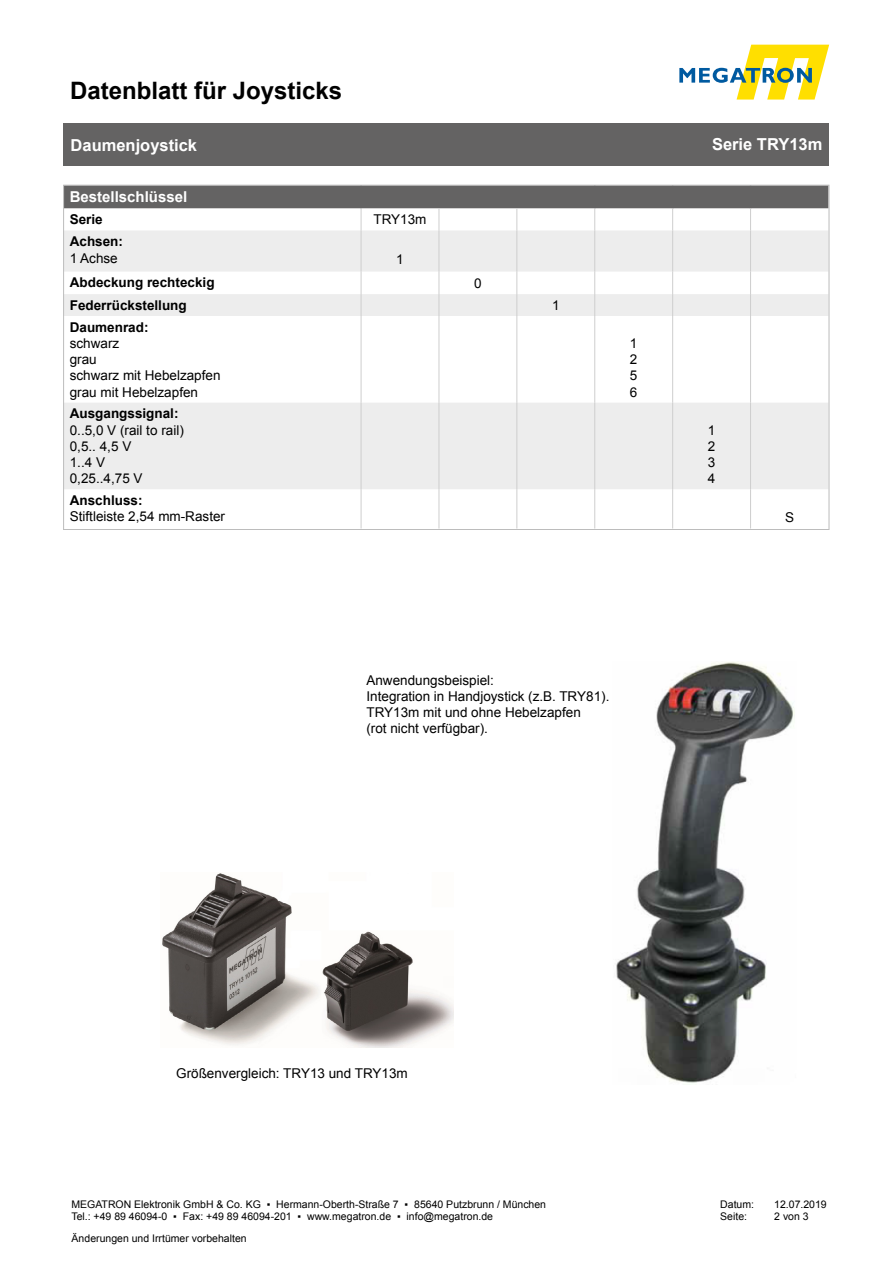
<style>
.page{position:relative;width:893px;height:1263px;background:#fff}
.page>*{position:absolute;margin:0;border:0;box-sizing:border-box;transform-origin:0 0}
.t1{font:700 24px "Arial";color:#000}
.t2{font:700 16.5px "Arial";color:#fff}
.t3{font:700 15px "Arial";color:#fff}
.t4{font:13.5px "Arial";color:#000}
.t5{font:700 13.5px "Arial";color:#000}
.t6{font:10.5px/12.6px "Arial";color:#000}
</style>
<div class="page">
<svg style="left:679px;top:45px;width:150px;height:55px"></svg>
<div style="left:64px;top:123px;width:765px;height:43px;background:#646363"></div>
<svg style="left:65px;top:230px;width:762px;height:259px;fill:#ededed"></svg>
<svg style="left:65px;top:187px;width:762px;height:43px"></svg>
<hr style="left:361px;top:230px;width:1px;height:42px;background:#cecece">
<hr style="left:439px;top:230px;width:1px;height:42px;background:#cecece">
<hr style="left:517px;top:230px;width:1px;height:42px;background:#cecece">
<hr style="left:594px;top:230px;width:1px;height:42px;background:#cecece">
<hr style="left:672px;top:230px;width:1px;height:42px;background:#cecece">
<hr style="left:750px;top:230px;width:1px;height:42px;background:#cecece">
<svg style="left:361px;top:272px;width:1px;height:44px"></svg>
<svg style="left:439px;top:272px;width:1px;height:44px"></svg>
<svg style="left:517px;top:272px;width:1px;height:44px"></svg>
<svg style="left:594px;top:272px;width:1px;height:44px"></svg>
<svg style="left:672px;top:272px;width:1px;height:44px"></svg>
<svg style="left:750px;top:272px;width:1px;height:44px"></svg>
<hr style="left:361px;top:316px;width:1px;height:87px;background:#cecece">
<hr style="left:439px;top:316px;width:1px;height:87px;background:#cecece">
<hr style="left:517px;top:316px;width:1px;height:87px;background:#cecece">
<hr style="left:594px;top:316px;width:1px;height:87px;background:#cecece">
<hr style="left:672px;top:316px;width:1px;height:87px;background:#cecece">
<hr style="left:750px;top:316px;width:1px;height:87px;background:#cecece">
<hr style="left:361px;top:403px;width:1px;height:86px;background:#cecece">
<hr style="left:439px;top:403px;width:1px;height:86px;background:#cecece">
<hr style="left:517px;top:403px;width:1px;height:86px;background:#cecece">
<hr style="left:594px;top:403px;width:1px;height:86px;background:#cecece">
<hr style="left:672px;top:403px;width:1px;height:86px;background:#cecece">
<hr style="left:750px;top:403px;width:1px;height:86px;background:#cecece">
<hr style="left:361px;top:489px;width:1px;height:39px;background:#cecece">
<hr style="left:439px;top:489px;width:1px;height:39px;background:#cecece">
<hr style="left:517px;top:489px;width:1px;height:39px;background:#cecece">
<hr style="left:594px;top:489px;width:1px;height:39px;background:#cecece">
<hr style="left:672px;top:489px;width:1px;height:39px;background:#cecece">
<hr style="left:750px;top:489px;width:1px;height:39px;background:#cecece">
<img style="left:616px;top:662px;width:179px;height:421px">
<img style="left:162px;top:873px;width:291px;height:175px">
<h1 class="t1" style="left:70px;top:74px;width:274px">Datenblatt für Joysticks</h1>
<p class="t2" style="left:71px;top:134px;width:128px">Daumenjoystick</p>
<p class="t2" style="left:712px;top:133px;width:112px">Serie TRY13m</p>
<p class="t3" style="left:70px;top:187px;width:119px">Bestellschlüssel</p>
<p class="t5" style="left:70px;top:210px;width:35px">Serie</p>
<p class="t4" style="left:373px;top:211px;width:55px">TRY13m</p>
<p class="t5" style="left:70px;top:233px;width:55px">Achsen:</p>
<p class="t4" style="left:70px;top:249px;width:50px">1 Achse</p>
<p class="t4" style="left:396px;top:250px;width:9px">1</p>
<p class="t5" style="left:70px;top:274px;width:146px">Abdeckung rechteckig</p>
<p class="t4" style="left:474px;top:274px;width:9px">0</p>
<p class="t5" style="left:70px;top:296px;width:119px">Federrückstellung</p>
<p class="t4" style="left:552px;top:296px;width:9px">1</p>
<p class="t5" style="left:70px;top:318px;width:80px">Daumenrad:</p>
<p class="t4" style="left:70px;top:334px;width:51px">schwarz</p>
<p class="t4" style="left:70px;top:351px;width:29px">grau</p>
<p class="t4" style="left:70px;top:367px;width:152px">schwarz mit Hebelzapfen</p>
<p class="t4" style="left:70px;top:383px;width:130px">grau mit Hebelzapfen</p>
<p class="t5" style="left:70px;top:405px;width:110px">Ausgangssignal:</p>
<p class="t4" style="left:70px;top:421px;width:116px">0..5,0 V (rail to rail)</p>
<p class="t4" style="left:70px;top:437px;width:63px">0,5.. 4,5 V</p>
<p class="t4" style="left:70px;top:453px;width:37px">1..4 V</p>
<p class="t4" style="left:70px;top:470px;width:74px">0,25..4,75 V</p>
<p class="t4" style="left:630px;top:334px;width:9px">1</p>
<p class="t4" style="left:630px;top:351px;width:9px">2</p>
<p class="t4" style="left:630px;top:367px;width:9px">5</p>
<p class="t4" style="left:630px;top:383px;width:9px">6</p>
<p class="t4" style="left:708px;top:421px;width:9px">1</p>
<p class="t4" style="left:708px;top:437px;width:9px">2</p>
<p class="t4" style="left:708px;top:453px;width:9px">3</p>
<p class="t4" style="left:708px;top:470px;width:9px">4</p>
<p class="t5" style="left:70px;top:491px;width:74px">Anschluss:</p>
<p class="t4" style="left:70px;top:508px;width:157px">Stiftleiste 2,54 mm-Raster</p>
<p class="t4" style="left:785px;top:508px;width:11px">S</p>
<p class="t4" style="left:366px;top:671px;width:129px">Anwendungsbeispiel:</p>
<p class="t4" style="left:366px;top:687px;width:244px">Integration in Handjoystick (z.B. TRY81).</p>
<p class="t4" style="left:366px;top:703px;width:216px">TRY13m mit und ohne Hebelzapfen</p>
<p class="t4" style="left:366px;top:719px;width:123px">(rot nicht verfügbar).</p>
<p class="t4" style="left:176px;top:1064px;width:233px">Größenvergleich: TRY13 und TRY13m</p>
<p class="t6" style="left:71px;top:1198px;width:476px">MEGATRON Elektronik GmbH &amp; Co. KG ▪ Hermann-Oberth-Straße 7 ▪ 85640 Putzbrunn / München<br>Tel.: +49 89 46094-0 ▪ Fax: +49 89 46094-201 ▪ www.megatron.de ▪ info@megatron.de</p>
<p class="t6" style="left:720px;top:1198px;width:35px">Datum:</p>
<p class="t6" style="left:774px;top:1198px;width:54px">12.07.2019</p>
<p class="t6" style="left:720px;top:1210px;width:28px">Seite:</p>
<p class="t6" style="left:774px;top:1210px;width:36px">2 von 3</p>
<p class="t6" style="left:72px;top:1232px;width:177px">Änderungen und Irrtümer vorbehalten</p>
</div>
